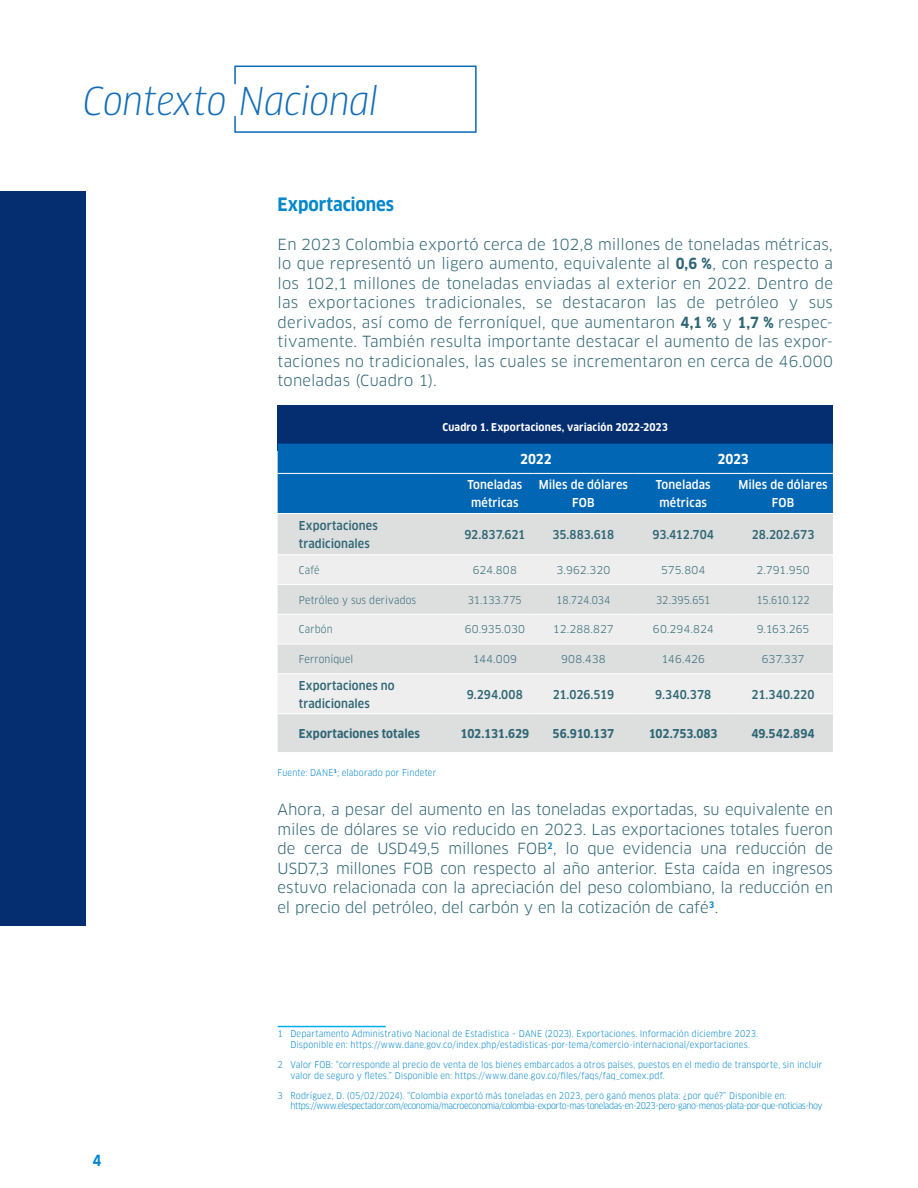
<style>
.page{position:relative;width:918px;height:1188px;background:#fff}
.page>*{position:absolute;margin:0;border:0;box-sizing:border-box;transform-origin:0 0}
.t1{font:italic 37.5px "Clan Pro Narr";color:#116db7}
.t2{font:700 18px "Clan Pro Narr";letter-spacing:-.005em;color:#0587cb}
.t3{font:15px/19.5px "Clan Pro";letter-spacing:.005em;color:#2f6675;text-align:justify}
.t4{font:700 15px "Clan Pro Narr";color:#0587cb}
.t5{font:700 13.5px "Clan Pro Narr";letter-spacing:-.01em;color:#fff}
.t6{font:500 12px/18px "Clan Pro Narr";letter-spacing:.005em;color:#2f6675}
.t7{font:500 12px/18px "Clan Pro Narr";letter-spacing:.01em;color:#fff;text-align:center}
.t8{font:700 12px "Clan Pro Narr";letter-spacing:.005em;color:#2f6675}
.t9{font:700 12px "Clan Pro Narr";letter-spacing:-.015em;color:#2f6675}
.t10{font:10.5px "Clan Pro";color:#2f6675}
.t11{font:10.5px "Clan Pro Narr";letter-spacing:.01em;color:#2f6675}
.t12{font:700 10.5px "Clan Pro Narr";letter-spacing:.015em;color:#fff}
.t13{font:9px/10.8px "Clan Pro Narr";letter-spacing:.015em;color:#0587cb;text-align:center}
.t14{font:9px/10.8px "Clan Pro Narr";letter-spacing:-.035em;color:#0587cb}
.s1{font-family:"Clan Pro Narr";font-weight:700}
</style>
<div class="page">
<div style="left:0;top:191px;width:85px;height:735px;background:#052e70"></div>
<div style="left:278px;top:406px;width:555px;height:19px;background:#052e70"></div>
<div style="left:278px;top:419px;width:555px;height:19px;background:#052e70"></div>
<div style="left:278px;top:431px;width:555px;height:19px;background:#052e70"></div>
<div style="left:278px;top:444px;width:555px;height:69px;background:#0166b3"></div>
<div style="left:278px;top:514px;width:555px;height:238px;background:#dddede"></div>
<svg style="left:278px;top:555px;width:555px;height:158px;background:#e7e8e7"></svg>
<hr style="left:278px;top:473px;width:157px;height:1px;background:#fff">
<hr style="left:278px;top:554px;width:157px;height:1px;background:#fff">
<hr style="left:435px;top:554px;width:99px;height:1px;background:#fff">
<hr style="left:534px;top:554px;width:99px;height:1px;background:#fff">
<hr style="left:633px;top:554px;width:100px;height:1px;background:#fff">
<hr style="left:733px;top:554px;width:100px;height:1px;background:#fff">
<hr style="left:278px;top:584px;width:157px;height:1px;background:#fff">
<hr style="left:435px;top:584px;width:99px;height:1px;background:#fff">
<hr style="left:534px;top:584px;width:99px;height:1px;background:#fff">
<hr style="left:633px;top:584px;width:100px;height:1px;background:#fff">
<hr style="left:733px;top:584px;width:100px;height:1px;background:#fff">
<hr style="left:278px;top:614px;width:157px;height:1px;background:#fff">
<hr style="left:435px;top:614px;width:99px;height:1px;background:#fff">
<hr style="left:534px;top:614px;width:99px;height:1px;background:#fff">
<hr style="left:633px;top:614px;width:100px;height:1px;background:#fff">
<hr style="left:733px;top:614px;width:100px;height:1px;background:#fff">
<hr style="left:278px;top:644px;width:157px;height:1px;background:#fff">
<hr style="left:435px;top:644px;width:99px;height:1px;background:#fff">
<hr style="left:534px;top:644px;width:99px;height:1px;background:#fff">
<hr style="left:633px;top:644px;width:100px;height:1px;background:#fff">
<hr style="left:733px;top:644px;width:100px;height:1px;background:#fff">
<hr style="left:278px;top:673px;width:157px;height:1px;background:#fff">
<hr style="left:435px;top:673px;width:99px;height:1px;background:#fff">
<hr style="left:534px;top:673px;width:99px;height:1px;background:#fff">
<hr style="left:633px;top:673px;width:100px;height:1px;background:#fff">
<hr style="left:733px;top:673px;width:100px;height:1px;background:#fff">
<hr style="left:435px;top:473px;width:99px;height:1px;background:#fff">
<hr style="left:534px;top:473px;width:99px;height:1px;background:#fff">
<hr style="left:633px;top:473px;width:100px;height:1px;background:#fff">
<hr style="left:733px;top:473px;width:100px;height:1px;background:#fff">
<hr style="left:278px;top:713px;width:157px;height:1px;background:#fff">
<hr style="left:435px;top:713px;width:99px;height:1px;background:#fff">
<hr style="left:534px;top:713px;width:99px;height:1px;background:#fff">
<hr style="left:733px;top:713px;width:100px;height:1px;background:#fff">
<hr style="left:633px;top:713px;width:100px;height:1px;background:#fff">
<hr style="left:278px;top:1026px;width:108px;height:1px;background:#00aeef">
<svg style="left:234px;top:65px;width:243px;height:68px"></svg>
<h1 class="t1" style="left:83px;top:79px;width:296px">Contexto Nacional</h1>
<p class="t2" style="left:278px;top:194px;width:118px">Exportaciones</p>
<p class="t3" style="left:278px;top:235px;width:557px">En 2023 Colombia exportó cerca de 102,8 millones de toneladas métricas, lo que representó un ligero aumento, equivalente al <span class="s1">0,6 %</span>, con respecto a los 102,1 millones de toneladas enviadas al exterior en 2022. Dentro de las exportaciones tradicionales, se destacaron las de petróleo y sus derivados, así como de ferroníquel, que aumentaron <span class="s1">4,1 %</span> y <span class="s1">1,7 %</span> respec&shy;tivamente. También resulta importante destacar el aumento de las expor&shy;taciones no tradicionales, las cuales se incrementaron en cerca de 46.000 toneladas (Cuadro 1).</p>
<p class="t12" style="left:443px;top:421px;width:227px">Cuadro 1. Exportaciones, variación 2022-2023</p>
<p class="t5" style="left:520px;top:451px;width:33px">2022</p>
<p class="t5" style="left:717px;top:451px;width:33px">2023</p>
<p class="t7" style="left:467px;top:476px;width:56px">Toneladas métricas</p>
<p class="t7" style="left:539px;top:476px;width:91px">Miles de dólares<br>FOB</p>
<p class="t7" style="left:656px;top:476px;width:56px">Toneladas métricas</p>
<p class="t7" style="left:738px;top:476px;width:91px">Miles de dólares<br>FOB</p>
<p class="t6" style="left:299px;top:517px;width:80px">Exportaciones tradicionales</p>
<p class="t6" style="left:464px;top:526px;width:62px">92.837.621</p>
<p class="t6" style="left:553px;top:526px;width:63px">35.883.618</p>
<p class="t6" style="left:652px;top:526px;width:63px">93.412.704</p>
<p class="t6" style="left:752px;top:526px;width:64px">28.202.673</p>
<p class="t11" style="left:299px;top:564px;width:22px">Café</p>
<p class="t10" style="left:473px;top:564px;width:46px">624.808</p>
<p class="t10" style="left:557px;top:564px;width:55px">3.962.320</p>
<p class="t10" style="left:661px;top:564px;width:46px">575.804</p>
<p class="t10" style="left:756px;top:564px;width:55px">2.791.950</p>
<p class="t11" style="left:299px;top:593px;width:119px">Petróleo y sus derivados</p>
<p class="t11" style="left:468px;top:593px;width:55px">31.133.775</p>
<p class="t11" style="left:556px;top:593px;width:56px">18.724.034</p>
<p class="t11" style="left:656px;top:593px;width:56px">32.395.651</p>
<p class="t11" style="left:756px;top:593px;width:55px">15.610.122</p>
<p class="t11" style="left:299px;top:623px;width:35px">Carbón</p>
<p class="t10" style="left:465px;top:623px;width:62px">60.935.030</p>
<p class="t10" style="left:553px;top:623px;width:62px">12.288.827</p>
<p class="t10" style="left:653px;top:623px;width:62px">60.294.824</p>
<p class="t10" style="left:757px;top:623px;width:54px">9.163.265</p>
<p class="t11" style="left:299px;top:653px;width:56px">Ferroníquel</p>
<p class="t10" style="left:473px;top:653px;width:46px">144.009</p>
<p class="t10" style="left:561px;top:653px;width:46px">908.438</p>
<p class="t10" style="left:662px;top:653px;width:45px">146.426</p>
<p class="t10" style="left:762px;top:653px;width:44px">637.337</p>
<p class="t6" style="left:299px;top:676px;width:97px">Exportaciones no tradicionales</p>
<p class="t6" style="left:467px;top:685px;width:58px">9.294.008</p>
<p class="t6" style="left:553px;top:685px;width:63px">21.026.519</p>
<p class="t6" style="left:655px;top:685px;width:57px">9.340.378</p>
<p class="t6" style="left:752px;top:685px;width:64px">21.340.220</p>
<p class="t8" style="left:299px;top:726px;width:123px">Exportaciones totales</p>
<p class="t9" style="left:461px;top:726px;width:70px">102.131.629</p>
<p class="t8" style="left:553px;top:726px;width:63px">56.910.137</p>
<p class="t8" style="left:649px;top:726px;width:70px">102.753.083</p>
<p class="t8" style="left:751px;top:726px;width:65px">49.542.894</p>
<p class="t13" style="left:278px;top:768px;width:160px">Fuente: DANE<sup>1</sup>; elaborado por Findeter</p>
<p class="t3" style="left:278px;top:800px;width:557px">Ahora, a pesar del aumento en las toneladas exportadas, su equivalente en miles de dólares se vio reducido en 2023. Las exportaciones totales fueron de cerca de USD49,5 millones FOB<sup>2</sup>, lo que evidencia una reducción de USD7,3 millones FOB con respecto al año anterior. Esta caída en ingresos estuvo relacionada con la apreciación del peso colombiano, la reducción en el precio del petróleo, del carbón y en la cotización de café<sup>3</sup>.</p>
<p class="t4" style="left:93px;top:1152px;width:10px">4</p>
<p class="t13" style="left:278px;top:1029px;width:482px">1 Departamento Administrativo Nacional de Estadística – DANE (2023). Exportaciones. Información diciembre 2023.<br>Disponible en: https://www.dane.gov.co/index.php/estadisticas-por-tema/comercio-internacional/exportaciones.</p>
<p class="t13" style="left:290px;top:1059px;width:534px;text-align:left;text-indent:-13px">2 Valor FOB: “corresponde al precio de venta de los bienes embarcados a otros países, puestos en el medio de transporte, sin incluir valor de seguro y fletes.” Disponible en: https://www.dane.gov.co/files/faqs/faq_comex.pdf.</p>
<p class="t14" style="left:290px;top:1090px;width:534px;text-indent:-13px">3 Rodríguez, D. (05/02/2024). “Colombia exportó más toneladas en 2023, pero ganó menos plata: ¿por qué?” Disponible en: https://www.elespectador.com/economia/macroeconomia/colombia-exporto-mas-toneladas-en-2023-pero-gano-menos-plata-por-que-noticias-hoy</p>
</div>
